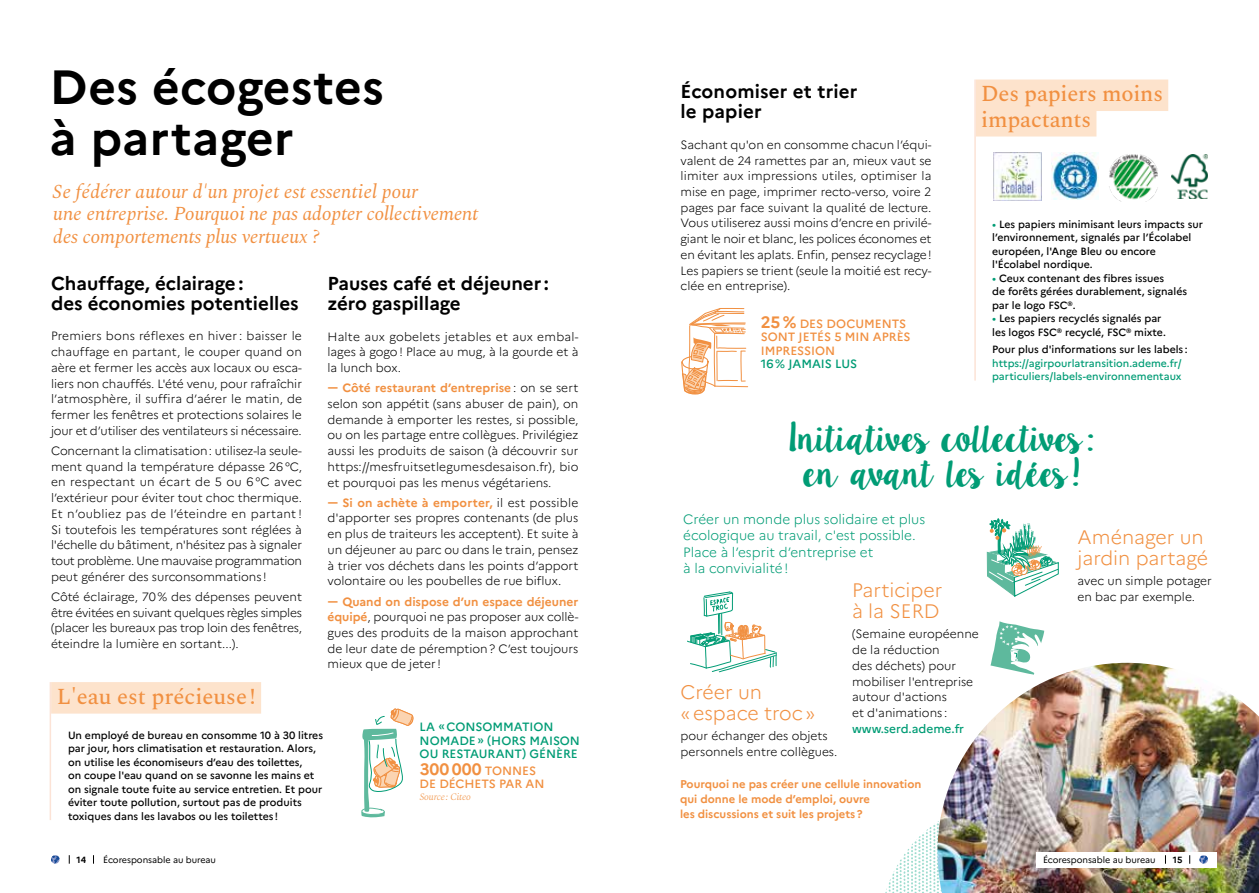
<style>
.page{position:relative;width:1259px;height:893px;background:#fff}
.page>*{position:absolute;margin:0;border:0;box-sizing:border-box;transform-origin:0 0}
.t1{font:700 48px/51px "Marianne";letter-spacing:.005em;color:#000}
.t2{font:31.5px/34.5px "Lilly Belle";letter-spacing:-.12em;color:#009c75;text-align:center}
.t3{font:500 22.5px/25.5px "Spectral";letter-spacing:-.01em;color:#f19041}
.t4{font:italic 19.5px/22.5px "Spectral";letter-spacing:-.01em;color:#f19041}
.t5{font:300 19.5px/21px "Marianne";color:#f19041}
.t6{font:700 18.75px/20.2px "Marianne";color:#000}
.t7{font:700 16.5px "Marianne";letter-spacing:.01em;color:#f19041}
.t8{font:300 13.5px/16.5px "Marianne";color:#009c75}
.t9{font:300 12px/15.8px "Marianne";color:#000;text-align:justify}
.t10{font:500 12px/13.5px "Marianne";color:#009c75}
.t11{font:500 12px/13.5px "Marianne";color:#f19041}
.t12{font:700 11.25px/15px "Marianne";color:#f19041}
.t13{font:500 10.5px/13.5px "Marianne";color:#000}
.t14{font:500 10.5px/13.5px "Marianne";color:#009c75}
.t15{font:italic 300 9.75px "Spectral";letter-spacing:-.015em;color:#f19041}
.t16{font:9px "Marianne";letter-spacing:-.005em;color:#000}
.t17{font:700 9px "Marianne";color:#000}
.s1{font-weight:700;font-size:11.7px;color:#f19041}
.s2{font-weight:700;color:#f19041}
.s3{font-weight:500;font-size:12px}
.s4{font-weight:700;font-size:16.5px}
.s5{color:#009c75}
</style>
<div class="page">
<img style="left:885px;top:824px;width:52px;height:69px">
<img style="left:937px;top:663px;width:322px;height:230px">
<div style="left:51px;top:682px;width:210px;height:32px;background:#fde3cc"></div>
<hr style="left:50px;top:682px;width:1px;height:138px;background:#fce3d6">
<svg style="left:361px;top:708px;width:53px;height:110px"></svg>
<svg style="left:681px;top:308px;width:67px;height:87px"></svg>
<svg style="left:987px;top:518px;width:71px;height:79px"></svg>
<svg style="left:990px;top:621px;width:54px;height:54px"></svg>
<svg style="left:687px;top:591px;width:90px;height:82px"></svg>
<div style="left:976px;top:80px;width:192px;height:31px;background:#fde3cc"></div>
<div style="left:976px;top:105px;width:120px;height:32px;background:#fde3cc"></div>
<hr style="left:974px;top:80px;width:2px;height:301px;background:#fce3d6">
<img style="left:1051px;top:152px;width:48px;height:48px">
<img style="left:993px;top:153px;width:49px;height:48px">
<img style="left:1109px;top:154px;width:49px;height:48px">
<img style="left:1171px;top:154px;width:37px;height:45px">
<div style="left:1036px;top:852px;width:181px;height:15px;background:#fff"></div>
<svg style="left:51px;top:855px;width:9px;height:9px"></svg>
<svg style="left:1199px;top:855px;width:9px;height:9px"></svg>
<h1 class="t1" style="left:50px;top:58px;width:336px">Des écogestes à partager</h1>
<h3 class="t4" style="left:53px;top:180px;width:427px">Se fédérer autour d'un projet est essentiel pour<br>une entreprise. Pourquoi ne pas adopter collectivement des comportements plus vertueux ?</h3>
<h3 class="t6" style="left:51px;top:272px;width:249px">Chauffage, éclairage :<br>des économies potentielles</h3>
<p class="t9" style="left:51px;top:327px;width:252px">Premiers bons réflexes en hiver : baisser le chauffage en partant, le couper quand on aère et fermer les accès aux locaux ou esca&shy;liers non chauffés. L'été venu, pour rafraîchir l’atmosphère, il suffira d’aérer le matin, de fermer les fenêtres et protections solaires le jour et d’utiliser des ventilateurs si nécessaire.</p>
<p class="t9" style="left:51px;top:442px;width:252px">Concernant la climatisation : utilisez-la seule&shy;ment quand la température dépasse 26 °C, en respectant un écart de 5 ou 6 °C avec l’extérieur pour éviter tout choc thermique.<br>Et n’oubliez pas de l’éteindre en partant !<br>Si toutefois les températures sont réglées à l'échelle du bâtiment, n'hésitez pas à signaler tout problème. Une mauvaise programmation peut générer des surconsommations !</p>
<p class="t9" style="left:51px;top:588px;width:252px">Côté éclairage, 70 % des dépenses peuvent être évitées en suivant quelques règles simples (placer les bureaux pas trop loin des fenêtres, éteindre la lumière en sortant...).</p>
<h3 class="t3" style="left:57px;top:682px;width:200px">L'eau est précieuse !</h3>
<h3 class="t6" style="left:327px;top:272px;width:223px">Pauses café et déjeuner : zéro gaspillage</h3>
<p class="t9" style="left:327px;top:328px;width:252px">Halte aux gobelets jetables et aux embal&shy;lages à gogo ! Place au mug, à la gourde et à la lunch box.</p>
<p class="t9" style="left:327px;top:379px;width:252px"><span class="s1">-</span><span class="s2">Côté restaurant d’entreprise</span> : on se sert selon son appétit (sans abuser de pain), on demande à emporter les restes, si possible, ou on les partage entre collègues. Privilégiez aussi les produits de saison (à découvrir sur https://mesfruitsetlegumesdesaison.fr), bio et pourquoi pas les menus végétariens.</p>
<p class="t9" style="left:327px;top:494px;width:252px"><span class="s1">-</span><span class="s2">Si on achète à emporter,</span> il est possible d'apporter ses propres contenants (de plus en plus de traiteurs les acceptent). Et suite à un déjeuner au parc ou dans le train, pensez à trier vos déchets dans les points d’apport volontaire ou les poubelles de rue biflux.</p>
<p class="t9" style="left:327px;top:592px;width:252px"><span class="s1">-</span> <span class="s2">Quand on dispose d’un espace déjeuner équipé</span>, pourquoi ne pas proposer aux collè&shy;gues des produits de la maison approchant de leur date de péremption ? C’est toujours mieux que de jeter !</p>
<p class="t13" style="left:68px;top:727px;width:256px">Un employé de bureau en consomme 10 à 30 litres par jour, hors climatisation et restauration. Alors, on utilise les économiseurs d’eau des toilettes,<br>on coupe l'eau quand on se savonne les mains et on signale toute fuite au service entretien. Et pour éviter toute pollution, surtout pas de produits toxiques dans les lavabos ou les toilettes !</p>
<p class="t10" style="left:420px;top:719px;width:162px">LA « CONSOMMATION<br>NOMADE » (HORS MAISON<br>OU RESTAURANT) GÉNÈRE</p>
<h3 class="t7" style="left:420px;top:756px;width:118px">300 000 <span class="s3">TONNES</span></h3>
<p class="t11" style="left:420px;top:776px;width:126px">DE DÉCHETS PAR AN</p>
<p class="t15" style="left:420px;top:790px;width:53px">Source : Citeo</p>
<h3 class="t6" style="left:680px;top:80px;width:178px">Économiser et trier le papier</h3>
<p class="t9" style="left:680px;top:136px;width:252px">Sachant qu'on en consomme chacun l’équi&shy;valent de 24 ramettes par an, mieux vaut se limiter aux impressions utiles, optimiser la mise en page, imprimer recto-verso, voire 2 pages par face suivant la qualité de lecture.<br>Vous utiliserez aussi moins d’encre en privilé&shy;giant le noir et blanc, les polices économes et en évitant les aplats. Enfin, pensez recyclage !<br>Les papiers se trient (seule la moitié est recy&shy;clée en entreprise).</p>
<p class="t11" style="left:761px;top:316px;width:151px"><span class="s4">25 %</span> DES DOCUMENTS<br>SONT JETÉS 5 MIN APRÈS<br>IMPRESSION</p>
<p class="t10" style="left:761px;top:356px;width:98px">16 % JAMAIS LUS</p>
<h3 class="t3" style="left:981px;top:79px;width:183px">Des papiers moins impactants</h3>
<p class="t13" style="left:992px;top:216px;width:212px"><span class="s5">•</span> Les papiers minimisant leurs impacts sur l’environnement, signalés par l’Écolabel européen, l'Ange Bleu ou encore l'Écolabel nordique.</p>
<p class="t13" style="left:992px;top:270px;width:196px"><span class="s5">•</span> Ceux contenant des fibres issues<br>de forêts gérées durablement, signalés par le logo FSC®.</p>
<p class="t13" style="left:992px;top:311px;width:175px"><span class="s5">•</span> Les papiers recyclés signalés par les logos FSC® recyclé, FSC® mixte.</p>
<p class="t13" style="left:992px;top:342px;width:197px">Pour plus d'informations sur les labels :</p>
<p class="t14" style="left:992px;top:356px;width:191px">https://agirpourlatransition.ademe.fr/ particuliers/labels-environnementaux</p>
<h2 class="t2" style="left:789px;top:421px;width:306px">Initiatives collectives : en avant les idées !</h2>
<p class="t8" style="left:683px;top:510px;width:243px">Créer un monde plus solidaire et plus écologique au travail, c'est possible.<br>Place à l’esprit d’entreprise et<br>à la convivialité !</p>
<h3 class="t5" style="left:852px;top:578px;width:92px">Participer à la SERD</h3>
<p class="t9" style="left:852px;top:625px;width:128px;text-align:left">(Semaine européenne de la réduction<br>des déchets) pour mobiliser l'entreprise autour d'actions<br>et d'animations :</p>
<p class="t10" style="left:852px;top:721px;width:113px">www.serd.ademe.fr</p>
<h3 class="t5" style="left:1077px;top:525px;width:132px">Aménager un jardin partagé</h3>
<p class="t9" style="left:1077px;top:572px;width:136px">avec un simple potager en bac par exemple.</p>
<h3 class="t5" style="left:680px;top:680px;width:136px">Créer un<br>« espace troc »</h3>
<p class="t9" style="left:680px;top:727px;width:158px">pour échanger des objets personnels entre collègues.</p>
<p class="t12" style="left:680px;top:775px;width:243px">Pourquoi ne pas créer une cellule innovation qui donne le mode d’emploi, ouvre<br>les discussions et suit les projets ?</p>
<p class="t17" style="left:76px;top:852px;width:11px">14</p>
<p class="t16" style="left:103px;top:852px;width:114px">Écoresponsable au bureau</p>
<p class="t16" style="left:1043px;top:852px;width:114px">Écoresponsable au bureau</p>
<p class="t17" style="left:1172px;top:852px;width:11px">15</p>
</div>
